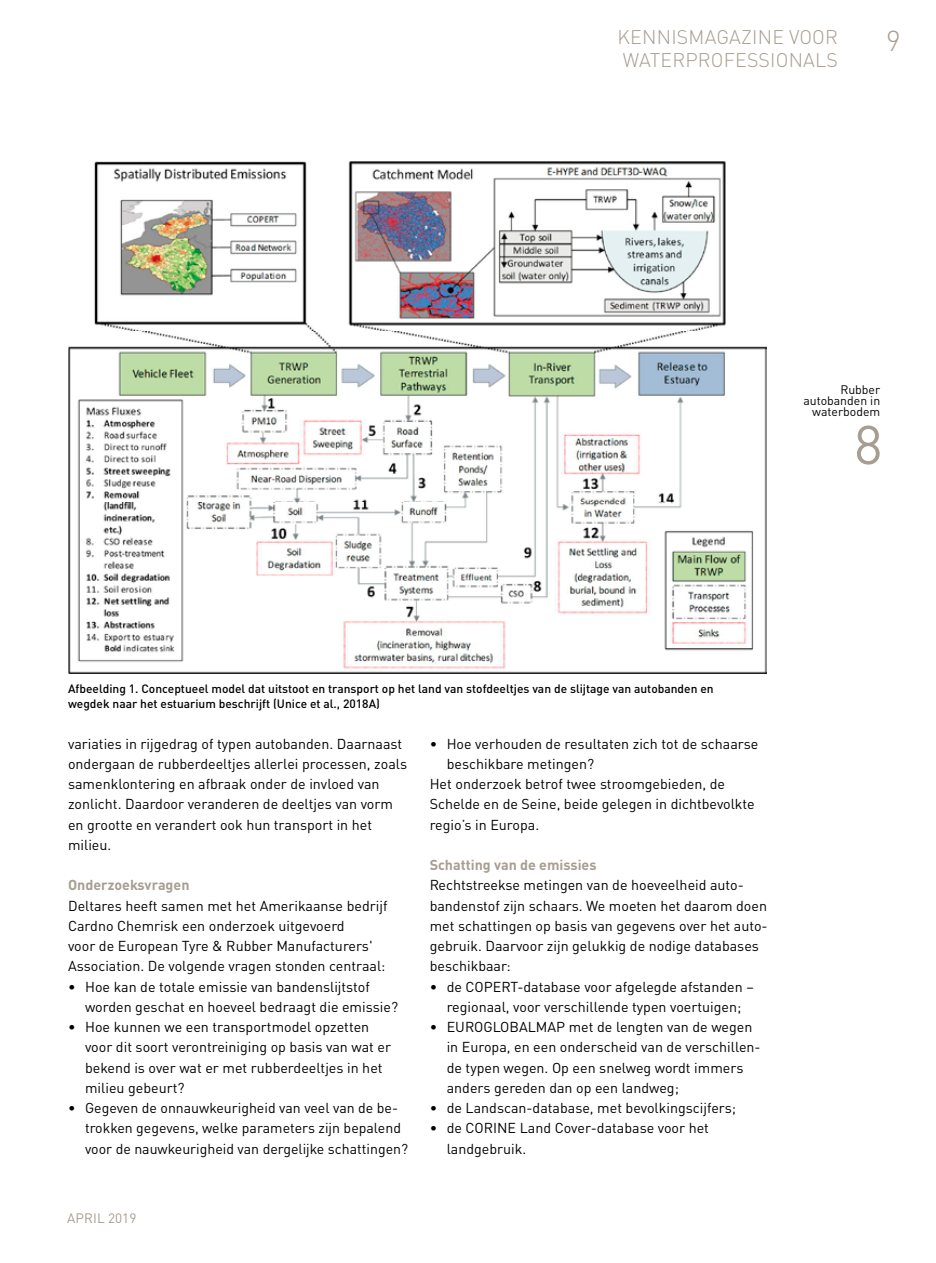
<style>
.page{position:relative;width:936px;height:1263px;background:#fff}
.page>*{position:absolute;margin:0;border:0;box-sizing:border-box;transform-origin:0 0}
.t1{font:54px "DIN Pro";color:#a79d90}
.t2{font:300 28.5px "DIN Pro";color:#a79d90}
.t3{font:300 19.5px "DIN Pro";letter-spacing:.01em;color:#a79d90}
.t4{font:14.25px/20.2px "DIN Pro";color:#000}
.t5{font:700 14.25px "DIN Pro";color:#a79d90}
.t6{font:13.5px "DIN Pro";letter-spacing:.01em;color:#a79d90}
.t7{font:12.3px/11.4px "DIN Pro";color:#000;text-align:right}
.t8{font:500 12px/15px "DIN Pro";color:#000}
</style>
<div class="page">
<img style="left:68px;top:161px;width:698px;height:512px">
<div style="left:45px;top:142px;width:37px;height:27px;background:#fff"></div>
<h3 class="t3" style="left:617px;top:22px;width:222px">KENNISMAGAZINE VOOR</h3>
<h2 class="t2" style="left:885px;top:19px;width:16px">9</h2>
<h3 class="t3" style="left:622px;top:45px;width:217px">WATERPROFESSIONALS</h3>
<p class="t7" style="left:803px;top:382px;width:78px">Rubber autobanden in waterbodem</p>
<p class="t8" style="left:68px;top:680px;width:647px">Afbeelding 1. Conceptueel model dat uitstoot en transport op het land van stofdeeltjes van de slijtage van autobanden en wegdek naar het estuarium beschrijft (Unice et al., 2018A)</p>
<p class="t4" style="left:68px;top:732px;width:340px">variaties in rijgedrag of typen autobanden. Daarnaast ondergaan de rubberdeeltjes allerlei processen, zoals samenklontering en afbraak onder de invloed van zonlicht. Daardoor veranderen de deeltjes van vorm en grootte en verandert ook hun transport in het milieu.</p>
<p class="t5" style="left:68px;top:873px;width:123px">Onderzoeksvragen</p>
<p class="t4" style="left:68px;top:894px;width:321px">Deltares heeft samen met het Amerikaanse bedrijf Cardno Chemrisk een onderzoek uitgevoerd<br>voor de European Tyre &amp; Rubber Manufacturers' Association. De volgende vragen stonden centraal:</p>
<p class="t4" style="left:85px;top:975px;width:314px;text-indent:-17px">• Hoe kan de totale emissie van bandenslijtstof worden geschat en hoeveel bedraagt die emissie?</p>
<p class="t4" style="left:85px;top:1015px;width:307px;text-indent:-17px">• Hoe kunnen we een transportmodel opzetten voor dit soort verontreiniging op basis van wat er bekend is over wat er met rubberdeeltjes in het milieu gebeurt?</p>
<p class="t4" style="left:85px;top:1096px;width:324px;text-indent:-17px">• Gegeven de onnauwkeurigheid van veel van de be&shy;trokken gegevens, welke parameters zijn bepalend voor de nauwkeurigheid van dergelijke schattingen?</p>
<p class="t4" style="left:429px;top:732px;width:330px">• Hoe verhouden de resultaten zich tot de schaarse</p>
<p class="t4" style="left:446px;top:752px;width:149px">beschikbare metingen?</p>
<p class="t4" style="left:429px;top:772px;width:297px">Het onderzoek betrof twee stroomgebieden, de</p>
<p class="t4" style="left:429px;top:793px;width:326px">Schelde en de Seine, beide gelegen in dichtbevolkte</p>
<p class="t4" style="left:429px;top:813px;width:111px">regio’s in Europa.</p>
<p class="t5" style="left:429px;top:853px;width:168px">Schatting van de emissies</p>
<p class="t4" style="left:429px;top:874px;width:339px">Rechtstreekse metingen van de hoeveelheid auto&shy;bandenstof zijn schaars. We moeten het daarom doen met schattingen op basis van gegevens over het auto&shy;gebruik. Daarvoor zijn gelukkig de nodige databases beschikbaar:</p>
<p class="t4" style="left:429px;top:975px;width:325px;text-align:center">• de COPERT-database voor afgelegde afstanden – regionaal, voor verschillende typen voertuigen;</p>
<p class="t4" style="left:446px;top:1015px;width:315px;text-indent:-17px">• EUROGLOBALMAP met de lengten van de wegen in Europa, en een onderscheid van de verschillen&shy;de typen wegen. Op een snelweg wordt immers anders gereden dan op een landweg;</p>
<p class="t4" style="left:429px;top:1096px;width:308px">• de Landscan-database, met bevolkingscijfers;</p>
<p class="t4" style="left:446px;top:1117px;width:264px;text-indent:-17px">• de CORINE Land Cover-database voor het landgebruik.</p>
<p class="t6" style="left:67px;top:1208px;width:71px">APRIL 2019</p>
<h1 class="t1" style="left:854px;top:402px;width:30px">8</h1>
</div>
